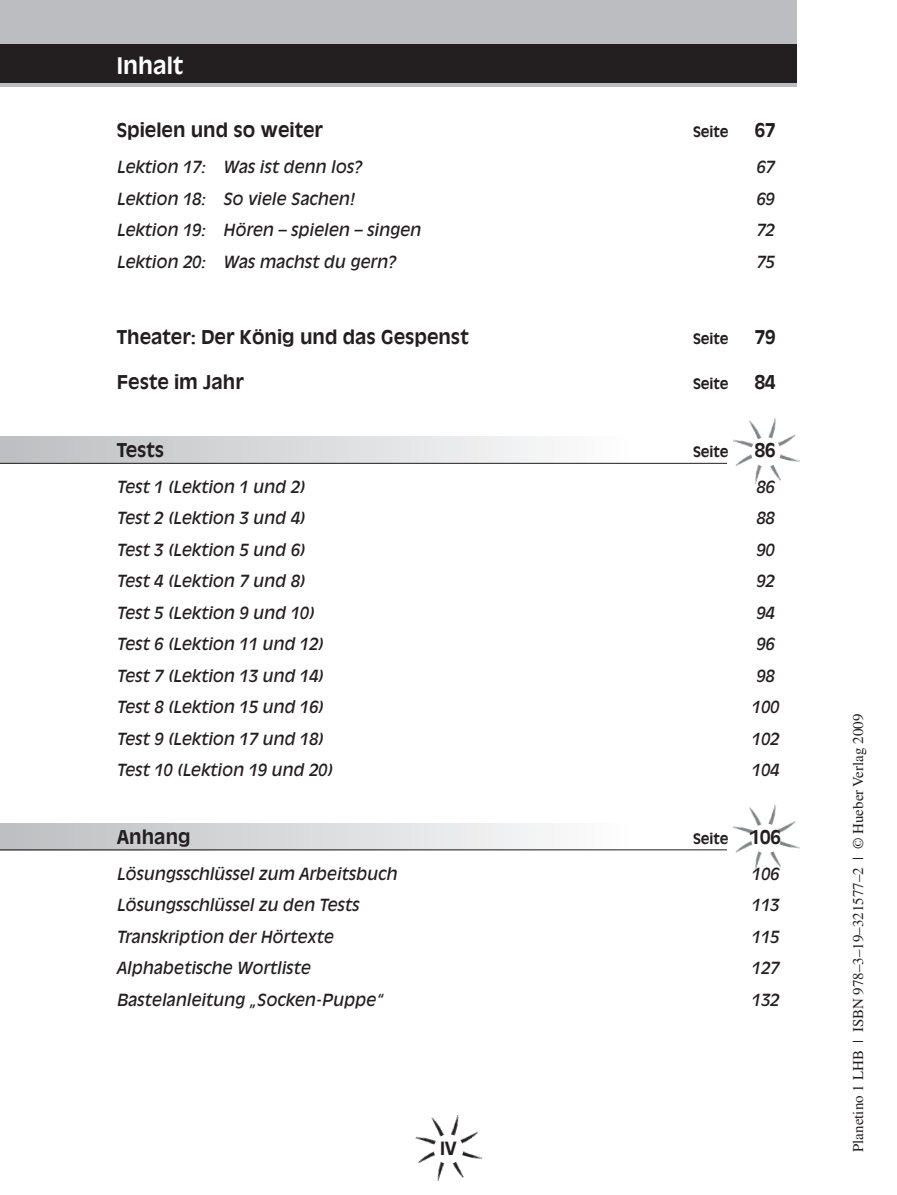
<style>
.page{position:relative;width:897px;height:1195px;background:#fff}
.page>*{position:absolute;margin:0;border:0;box-sizing:border-box;transform-origin:0 0}
.t1{font:700 22.5px "Antique Olive LT";color:#fff}
.t2{font:700 18.75px "Antique Olive LT";color:#231f20}
.t3{font:700 18px "Antique Olive LT";color:#231f20}
.t4{font:italic 16.5px "Antique Olive LT";color:#231f20}
.t5{font:15px "Times LT";color:#231f20}
.t6{font:700 14.25px "Antique Olive LT";color:#231f20}
.s1{font-size:18.75px}
</style>
<div class="page">
<div style="left:0;top:823px;width:627px;height:27px;background:linear-gradient(to right,#bcbec0,#fdfdfd)"></div>
<img style="left:733px;top:804px;width:67px;height:67px">
<div style="left:751px;top:823px;width:30px;height:30px;background:#fff;border-radius:50%"></div>
<hr style="left:0;top:849px;width:727px;height:1px;background:#231f20">
<img style="left:415px;top:1115px;width:68px;height:66px">
<div style="left:434px;top:1134px;width:29px;height:30px;background:#fff;border-radius:50%"></div>
<div style="left:0;top:437px;width:627px;height:27px;background:linear-gradient(to right,#bcbec0,#fdfdfd)"></div>
<img style="left:733px;top:418px;width:67px;height:66px">
<div style="left:751px;top:437px;width:30px;height:30px;background:#fff;border-radius:50%"></div>
<hr style="left:0;top:463px;width:727px;height:1px;background:#231f20">
<div style="left:0;top:0;width:797px;height:87px;background:#bcbdc0"></div>
<div style="left:0;top:45px;width:797px;height:38px;background:#231f20"></div>
<h1 class="t1" style="left:117px;top:57px;width:68px">Inhalt</h1>
<p class="t2" style="left:117px;top:122px;width:208px">Spielen und so weiter</p>
<p class="t6" style="left:693px;top:126px;width:37px">Seite</p>
<p class="t2" style="left:755px;top:122px;width:22px">67</p>
<p class="t4" style="left:117px;top:160px;width:247px">Lektion 17: Was ist denn los?</p>
<p class="t4" style="left:756px;top:160px;width:20px">67</p>
<p class="t4" style="left:117px;top:192px;width:240px">Lektion 18: So viele Sachen!</p>
<p class="t4" style="left:756px;top:192px;width:20px">69</p>
<p class="t4" style="left:117px;top:223px;width:306px">Lektion 19: Hören – spielen – singen</p>
<p class="t4" style="left:756px;top:223px;width:20px">72</p>
<p class="t4" style="left:117px;top:255px;width:281px">Lektion 20: Was machst du gern?</p>
<p class="t4" style="left:756px;top:255px;width:20px">75</p>
<p class="t2" style="left:117px;top:329px;width:353px">Theater: Der König und das Gespenst</p>
<p class="t6" style="left:693px;top:333px;width:37px">Seite</p>
<p class="t2" style="left:755px;top:329px;width:22px">79</p>
<p class="t2" style="left:117px;top:374px;width:128px">Feste im Jahr</p>
<p class="t6" style="left:693px;top:378px;width:37px">Seite</p>
<p class="t2" style="left:755px;top:374px;width:22px">84</p>
<p class="t2" style="left:117px;top:442px;width:49px">Tests</p>
<p class="t6" style="left:693px;top:445px;width:37px">Seite</p>
<p class="t2" style="left:755px;top:442px;width:22px">86</p>
<p class="t4" style="left:117px;top:480px;width:190px">Test 1 (Lektion 1 und 2)</p>
<p class="t4" style="left:756px;top:480px;width:20px">86</p>
<p class="t4" style="left:117px;top:511px;width:190px">Test 2 (Lektion 3 und 4)</p>
<p class="t4" style="left:756px;top:511px;width:20px">88</p>
<p class="t4" style="left:117px;top:543px;width:190px">Test 3 (Lektion 5 und 6)</p>
<p class="t4" style="left:756px;top:543px;width:20px">90</p>
<p class="t4" style="left:117px;top:574px;width:190px">Test 4 (Lektion 7 und 8)</p>
<p class="t4" style="left:756px;top:574px;width:20px">92</p>
<p class="t4" style="left:117px;top:606px;width:199px">Test 5 (Lektion 9 und 10)</p>
<p class="t4" style="left:756px;top:606px;width:20px">94</p>
<p class="t4" style="left:117px;top:637px;width:208px">Test 6 (Lektion 11 und 12)</p>
<p class="t4" style="left:756px;top:637px;width:20px">96</p>
<p class="t4" style="left:117px;top:669px;width:208px">Test 7 (Lektion 13 und 14)</p>
<p class="t4" style="left:756px;top:669px;width:20px">98</p>
<p class="t4" style="left:117px;top:700px;width:208px">Test 8 (Lektion 15 und 16)</p>
<p class="t4" style="left:751px;top:700px;width:29px">100</p>
<p class="t4" style="left:117px;top:732px;width:208px">Test 9 (Lektion 17 und 18)</p>
<p class="t4" style="left:751px;top:732px;width:29px">102</p>
<p class="t4" style="left:117px;top:763px;width:217px">Test 10 (Lektion 19 und 20)</p>
<p class="t4" style="left:751px;top:763px;width:29px">104</p>
<p class="t2" style="left:117px;top:829px;width:75px">Anhang</p>
<p class="t6" style="left:693px;top:832px;width:89px">Seite <span class="s1">106</span></p>
<p class="t4" style="left:117px;top:867px;width:282px">Lösungsschlüssel zum Arbeitsbuch</p>
<p class="t4" style="left:751px;top:867px;width:29px">106</p>
<p class="t4" style="left:117px;top:898px;width:244px">Lösungsschlüssel zu den Tests</p>
<p class="t4" style="left:751px;top:898px;width:29px">113</p>
<p class="t4" style="left:117px;top:930px;width:218px">Transkription der Hörtexte</p>
<p class="t4" style="left:751px;top:930px;width:29px">115</p>
<p class="t4" style="left:117px;top:961px;width:195px">Alphabetische Wortliste</p>
<p class="t4" style="left:751px;top:961px;width:29px">127</p>
<p class="t4" style="left:117px;top:993px;width:268px">Bastelanleitung „Socken-Puppe“</p>
<p class="t4" style="left:751px;top:993px;width:29px">132</p>
<p class="t3" style="left:440px;top:1141px;width:18px">IV</p>
<p class="t5" style="left:853px;top:1152px;width:440px;rotate:-90deg">Planetino 1 LHB | ISBN 978–3–19–321577–2 | © Hueber Verlag 2009</p>
</div>
